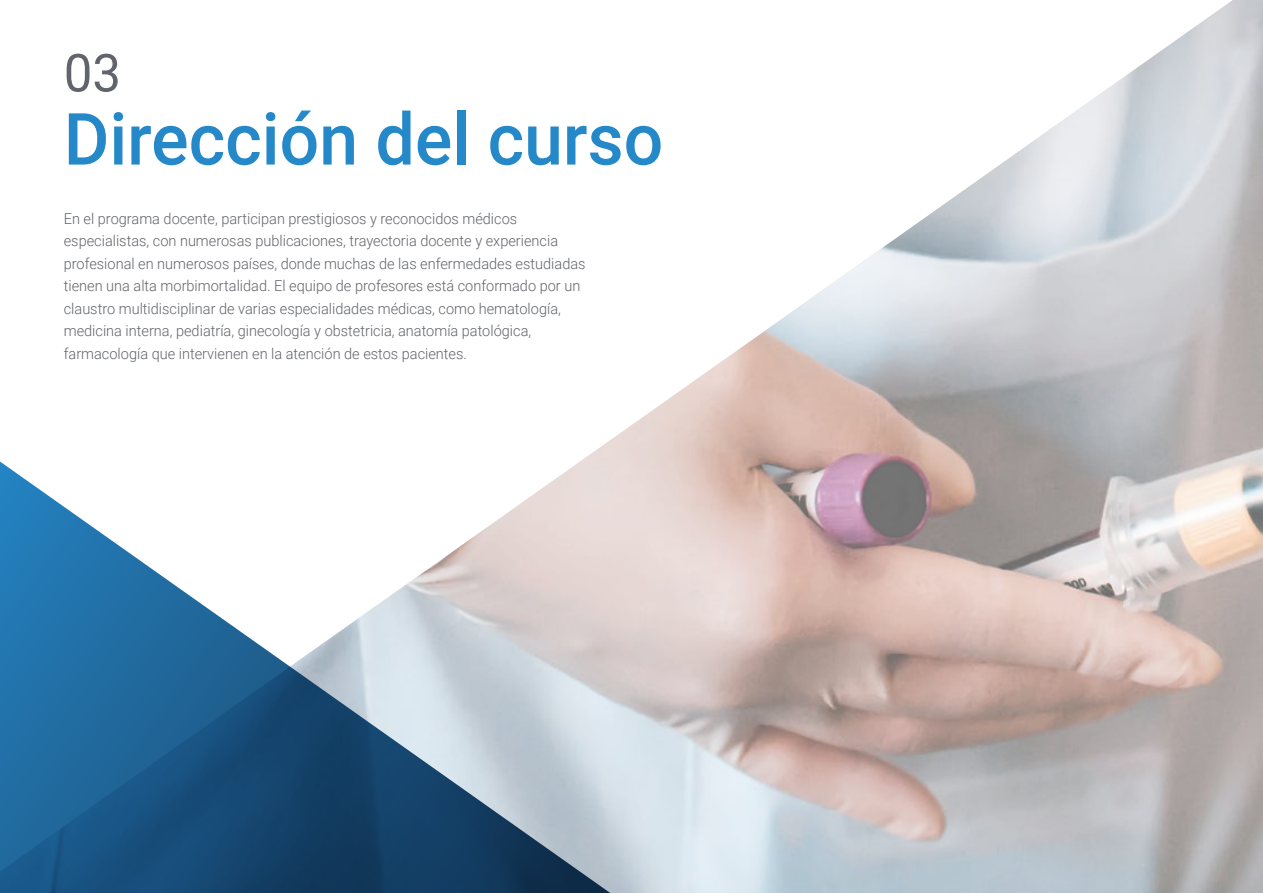
<style>
.page{position:relative;width:1263px;height:893px;background:#fff}
.page>*{position:absolute;margin:0;border:0;box-sizing:border-box;transform-origin:0 0}
.t1{font:500 72px "Roboto";color:#2488c9}
.t2{font:52.5px "Roboto";color:#61646a}
.t3{font:300 15px/22.5px "Roboto";color:#61646a}
</style>
<div class="page">
<img style="left:602px;top:0;width:661px;height:893px">
<svg style="left:0;top:446px;width:640px;height:447px"></svg>
<h2 class="t2" style="left:64px;top:36px;width:59px">03</h2>
<h1 class="t1" style="left:64px;top:89px;width:601px">Dirección del curso</h1>
<p class="t3" style="left:64px;top:207px;width:523px">En el programa docente, participan prestigiosos y reconocidos médicos especialistas, con numerosas publicaciones, trayectoria docente y experiencia profesional en numerosos países, donde muchas de las enfermedades estudiadas tienen una alta morbimortalidad. El equipo de profesores está conformado por un claustro multidisciplinar de varias especialidades médicas, como hematología, medicina interna, pediatría, ginecología y obstetricia, anatomía patológica, farmacología que intervienen en la atención de estos pacientes.</p>
</div>
